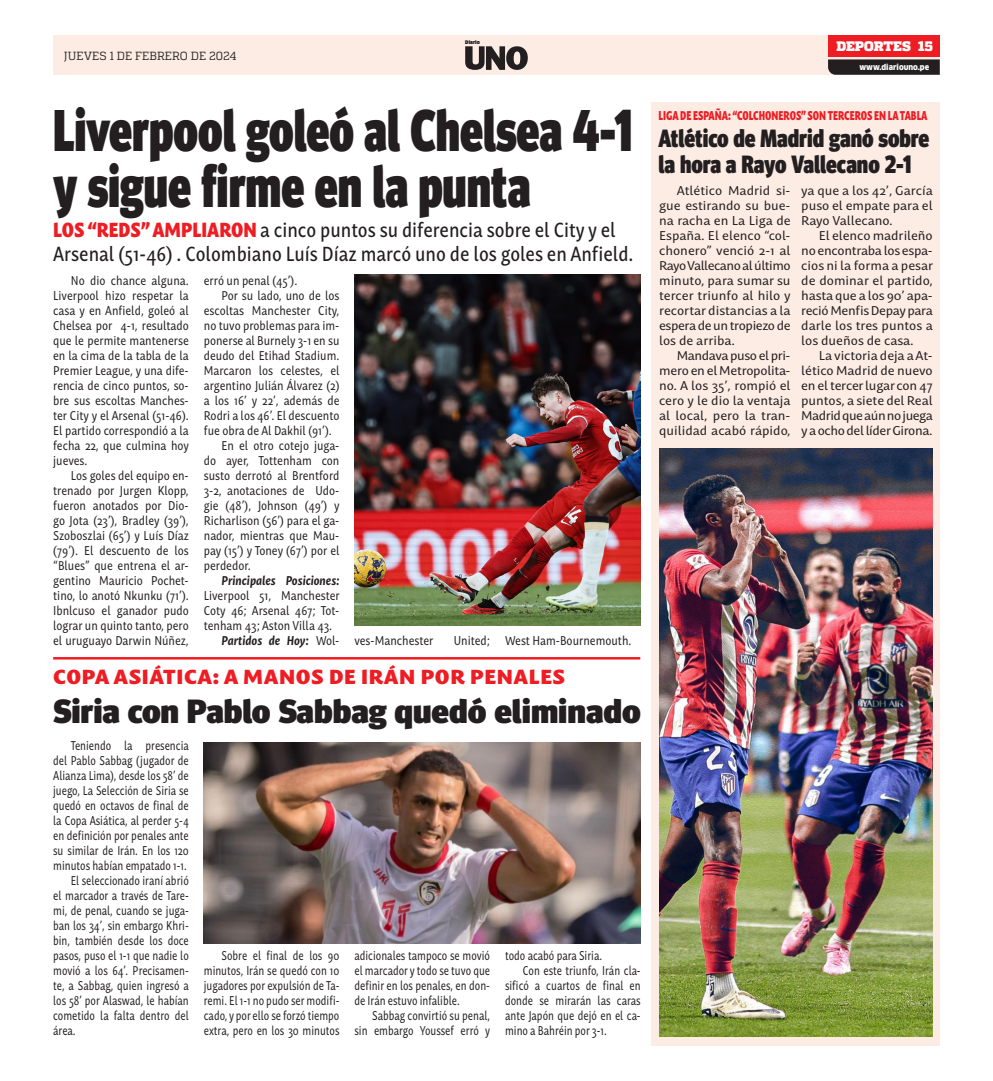
<style>
.page{position:relative;width:993px;height:1081px;background:#fff}
.page>*{position:absolute;margin:0;border:0;box-sizing:border-box;transform-origin:0 0}
.TITULAR{font:900 58.75px "Meta Head OT";color:#231f20;scale:.78 1}
.TITULAR-2{font:900 33.62px "Meta Head OT";color:#231f20;scale:1.04 1}
.TITULAR_SECUNDARIO_GRID{font:900 25px "Meta Head OT";color:#231f20;scale:.86 1}
.t1{font:500 20px/24px "Mastro Sans";color:#231f20;scale:.87 1}
.t2{font:900 20px "Mastro Sans";letter-spacing:.03em;color:#ee1d23;scale:1.05 1}
.t3{font:900 13.75px "Quadon";color:#fff}
.No_Spacing{font:12.5px/15px "Mastro Sans";color:#231f20;text-align:justify;scale:.86 1}
.No_Spacing-2{font:12.5px/15px "Mastro Sans";color:#231f20;text-align:justify;scale:.78 1}
.TEXTO_NOTA{font:12.5px/15px "Mastro Sans";color:#231f20;text-align:justify}
.VOLADA_SECUNDARIA{font:900 12.5px "Mastro Sans";color:#ee1d23;scale:.72 1}
.t4{font:11.75px "Quadon";color:#231f20;scale:.95 1}
.t5{font:900 7.88px "Clan Pro";color:#fff;scale:.95 1}
.t6{font:900 4.88px "Clan Pro";letter-spacing:-.01em;color:#231f20}
.s1{font-weight:900;color:#ee1d23}
.s2{font-weight:700;font-style:italic}
</style>
<div class="page">
<div style="left:53px;top:35px;width:886px;height:40px;background:#fdece4"></div>
<div style="left:827px;top:35px;width:112px;height:22px;background:#ee1d23"></div>
<svg style="left:828px;top:59px;width:111px;height:16px;background:#2e2929"></svg>
<svg style="left:465px;top:46px;width:62px;height:24px"></svg>
<div style="left:651px;top:103px;width:288px;height:942px;background:#fdece4"></div>
<hr style="left:53px;top:657px;width:587px;height:2px;background:#ee1d23">
<img style="left:659px;top:449px;width:273px;height:587px">
<img style="left:354px;top:275px;width:286px;height:350px">
<img style="left:204px;top:743px;width:436px;height:200px">
<p class="t4" style="left:64px;top:49px;width:183px">JUEVES 1 DE FEBRERO DE 2024</p>
<p class="t6" style="left:465px;top:40px;width:16px">Diario</p>
<p class="TITULAR" style="left:53px;top:96px;width:745px">Liverpool goleó al Chelsea 4-1</p>
<p class="TITULAR" style="left:53px;top:152px;width:613px">y sigue firme en la punta</p>
<p class="t1" style="left:53px;top:216px;width:668px"><span class="s1">LOS “REDS” AMPLIARON</span> a cinco puntos su diferencia sobre el City y el<br>Arsenal (51-46) . Colombiano Luís Díaz marcó uno de los goles en Anfield.</p>
<p class="No_Spacing" style="left:53px;top:272px;width:159px;text-indent:18px">No dio chance alguna.<br>Liverpool hizo respetar la casa y en Anfield, goleó al Chelsea por 4-1, resultado que le permite mantenerse en la cima de la tabla de la Premier League, y una dife&shy;rencia de cinco puntos, so&shy;bre sus escoltas Manches&shy;ter City y el Arsenal (51-46).<br>El partido correspondió a la fecha 22, que culmina hoy jueves.</p>
<p class="No_Spacing" style="left:53px;top:467px;width:159px;text-indent:18px">Los goles del equipo en&shy;trenado por Jurgen Klopp, fueron anotados por Dio&shy;go Jota (23’), Bradley (39’), Szoboszlai (65’) y Luís Díaz (79’). El descuento de los “Blues” que entrena el ar&shy;gentino Mauricio Pochet&shy;tino, lo anotó Nkunku (71’).<br>Ibnlcuso el ganador pudo lograr un quinto tanto, pero el uruguayo Darwin Núñez,</p>
<p class="No_Spacing" style="left:204px;top:272px;width:110px">erró un penal (45’).</p>
<p class="No_Spacing" style="left:204px;top:287px;width:159px;text-indent:18px">Por su lado, uno de los escoltas Manchester City, no tuvo problemas para im&shy;ponerse al Burnely 3-1 en su deudo del Etihad Stadium.<br>Marcaron los celestes, el argentino Julián Álvarez (2) a los 16’ y 22’, además de Rodri a los 46’. El descuento fue obra de Al Dakhil (91’).</p>
<p class="No_Spacing" style="left:204px;top:437px;width:159px;text-indent:18px">En el otro cotejo juga&shy;do ayer, Tottenham con susto derrotó al Brentford 3-2, anotaciones de Udo&shy;gie (48’), Johnson (49’) y Richarlison (56’) para el ga&shy;nador, mientras que Mau&shy;pay (15’) y Toney (67’) por el perdedor.</p>
<p class="No_Spacing" style="left:204px;top:572px;width:160px;text-indent:18px"><span class="s2">Principales Posiciones:<br></span>Liverpool 51, Manchester Coty 46; Arsenal 467; Tot&shy;tenham 43; Aston Villa 43.</p>
<p class="No_Spacing" style="left:221px;top:632px;width:248px"><span class="s2">Partidos de Hoy:</span> Wol- ves-Manchester</p>
<p class="No_Spacing" style="left:453px;top:632px;width:208px">United; West Ham-Bournemouth.</p>
<p class="t2" style="left:53px;top:660px;width:489px">COPA ASIÁTICA: A MANOS DE IRÁN POR PENALES</p>
<p class="TITULAR-2" style="left:53px;top:691px;width:566px">Siria con Pablo Sabbag quedó eliminado</p>
<p class="No_Spacing-2" style="left:53px;top:737px;width:175px;text-indent:18px">Teniendo la presencia del Pablo Sabbag (jugador de Alianza Lima), desde los 58’ de juego, La Selección de Siria se quedó en octavos de final de la Copa Asiática, al perder 5-4 en definición por penales ante su similar de Irán. En los 120 minutos habían empatado 1-1.</p>
<p class="No_Spacing-2" style="left:53px;top:872px;width:175px;text-indent:18px">El seleccionado iraní abrió el marcador a través de Tare&shy;mi, de penal, cuando se juga&shy;ban los 34’, sin embargo Khri&shy;bin, también desde los doce pasos, puso el 1-1 que nadie lo movió a los 64’. Precisamen&shy;te, a Sabbag, quien ingresó a los 58’ por Alaswad, le habían cometido la falta dentro del área.</p>
<p class="No_Spacing-2" style="left:204px;top:947px;width:175px;text-indent:18px">Sobre el final de los 90 minutos, Irán se quedó con 10 jugadores por expulsión de Ta&shy;remi. El 1-1 no pudo ser modifi&shy;cado, y por ello se forzó tiempo extra, pero en los 30 minutos</p>
<p class="No_Spacing-2" style="left:354px;top:947px;width:175px">adicionales tampoco se movió el marcador y todo se tuvo que definir en los penales, en don&shy;de Irán estuvo infalible.</p>
<p class="No_Spacing-2" style="left:354px;top:1007px;width:175px;text-align:right">Sabbag convirtió su penal,<br>sin embargo Youssef erró y</p>
<p class="No_Spacing-2" style="left:505px;top:947px;width:126px">todo acabó para Siria.</p>
<p class="No_Spacing-2" style="left:505px;top:962px;width:175px;text-indent:18px">Con este triunfo, Irán cla&shy;sificó a cuartos de final en donde se mirarán las caras ante Japón que dejó en el ca&shy;mino a Bahréin por 3-1.</p>
<p class="t3" style="left:836px;top:38px;width:76px">DEPORTES</p>
<p class="t3" style="left:917px;top:38px;width:16px">15</p>
<p class="t5" style="left:859px;top:62px;width:75px">www.diariouno.pe</p>
<p class="VOLADA_SECUNDARIA" style="left:658px;top:105px;width:375px">LIGA DE ESPAÑA: “COLCHONEROS” SON TERCEROS EN LA TABLA</p>
<p class="TITULAR_SECUNDARIO_GRID" style="left:658px;top:124px;width:316px">Atlético de Madrid ganó sobre</p>
<p class="TITULAR_SECUNDARIO_GRID" style="left:658px;top:149px;width:296px">la hora a Rayo Vallecano 2-1</p>
<p class="TEXTO_NOTA" style="left:659px;top:182px;width:133px;text-indent:18px">Atlético Madrid si&shy;gue estirando su bue&shy;na racha en La Liga de España. El elenco “col&shy;chonero” venció 2-1 al Rayo Vallecano al último minuto, para sumar su tercer triunfo al hilo y recortar distancias a la espera de un tropiezo de los de arriba.</p>
<p class="TEXTO_NOTA" style="left:659px;top:347px;width:133px;text-indent:18px">Mandava puso el pri&shy;mero en el Metropolita&shy;no. A los 35’, rompió el cero y le dio la ventaja al local, pero la tran&shy;quilidad acabó rápido,</p>
<p class="TEXTO_NOTA" style="left:801px;top:182px;width:133px">ya que a los 42’, García puso el empate para el Rayo Vallecano.</p>
<p class="TEXTO_NOTA" style="left:801px;top:227px;width:133px;text-indent:18px">El elenco madrileño no encontraba los espa&shy;cios ni la forma a pesar de dominar el partido, hasta que a los 90’ apa&shy;reció Menfis Depay para darle los tres puntos a los dueños de casa.</p>
<p class="TEXTO_NOTA" style="left:801px;top:347px;width:133px;text-indent:18px">La victoria deja a At&shy;lético Madrid de nuevo en el tercer lugar con 47 puntos, a siete del Real Madrid que aún no juega y a ocho del líder Girona.</p>
</div>
